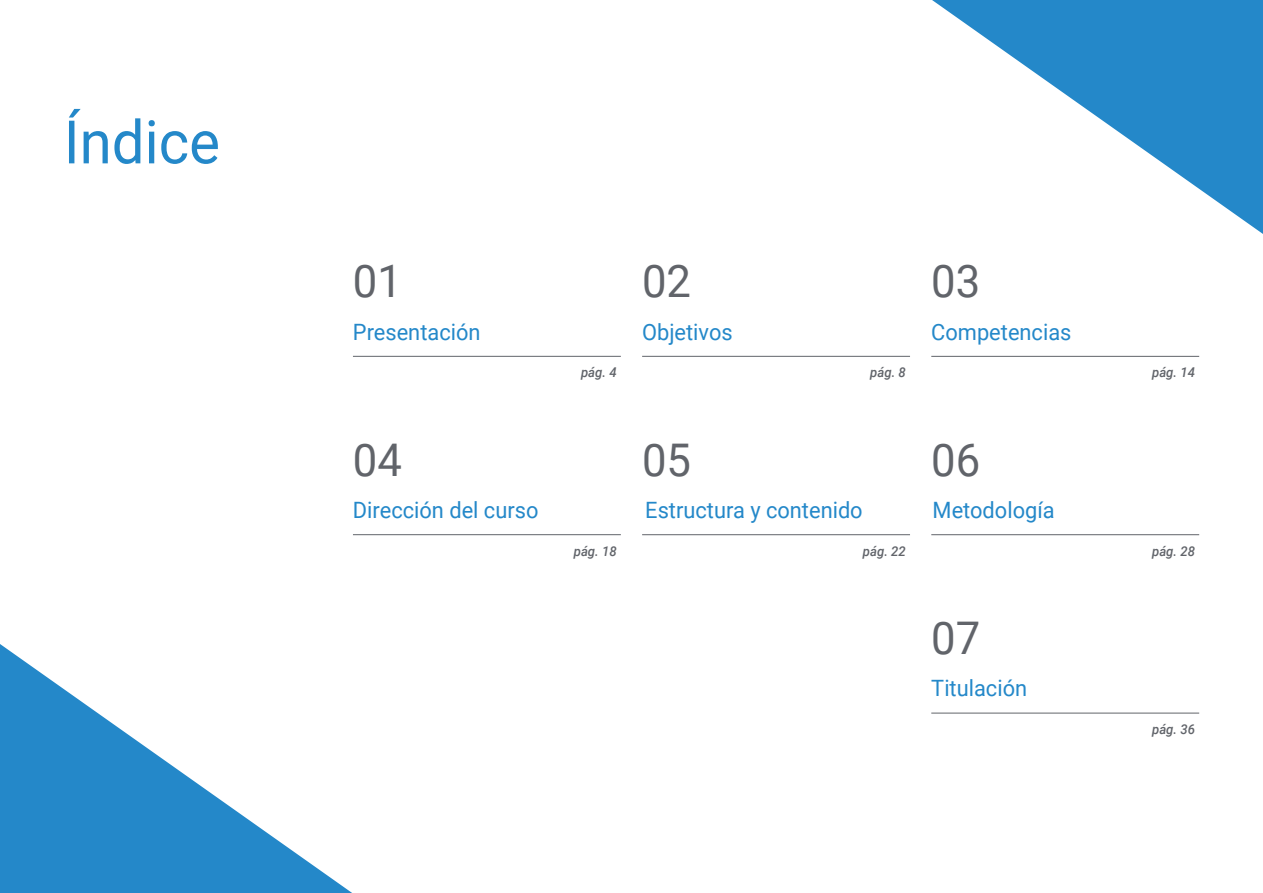
<style>
.page{position:relative;width:1263px;height:893px;background:#fff}
.page>*{position:absolute;margin:0;border:0;box-sizing:border-box;transform-origin:0 0}
.t1{font:60px "Roboto";color:#2488c9}
.t2{font:45px "Roboto";color:#61646a}
.t3{font:22.5px "Roboto";color:#2488c9}
.t4{font:italic 500 13.5px "Roboto";color:#61646a}
</style>
<div class="page">
<svg style="left:0;top:644px;width:352px;height:249px"></svg>
<svg style="left:932px;top:0;width:331px;height:234px"></svg>
<hr style="left:353px;top:356px;width:268px;height:1px;background:#61646a">
<hr style="left:642px;top:356px;width:268px;height:1px;background:#61646a">
<hr style="left:931px;top:356px;width:268px;height:1px;background:#61646a">
<hr style="left:931px;top:713px;width:268px;height:1px;background:#61646a">
<hr style="left:931px;top:534px;width:268px;height:1px;background:#61646a">
<hr style="left:642px;top:534px;width:268px;height:1px;background:#61646a">
<hr style="left:353px;top:534px;width:268px;height:1px;background:#61646a">
<h1 class="t1" style="left:64px;top:100px;width:158px">Índice</h1>
<h2 class="t2" style="left:353px;top:250px;width:51px">01</h2>
<h2 class="t2" style="left:642px;top:250px;width:51px">02</h2>
<h2 class="t2" style="left:931px;top:250px;width:51px">03</h2>
<p class="t3" style="left:353px;top:316px;width:129px">Presentación</p>
<p class="t3" style="left:642px;top:316px;width:92px">Objetivos</p>
<p class="t3" style="left:931px;top:316px;width:142px">Competencias</p>
<h2 class="t2" style="left:353px;top:428px;width:51px">04</h2>
<p class="t3" style="left:353px;top:494px;width:187px">Dirección del curso</p>
<p class="t4" style="left:581px;top:363px;width:37px">pág. 4</p>
<p class="t4" style="left:870px;top:363px;width:37px">pág. 8</p>
<p class="t4" style="left:1152px;top:363px;width:44px">pág. 14</p>
<h2 class="t2" style="left:642px;top:428px;width:51px">05</h2>
<h2 class="t2" style="left:931px;top:428px;width:51px">06</h2>
<p class="t4" style="left:574px;top:542px;width:44px">pág. 18</p>
<p class="t3" style="left:645px;top:494px;width:219px">Estructura y contenido</p>
<p class="t3" style="left:933px;top:494px;width:123px">Metodología</p>
<p class="t4" style="left:863px;top:542px;width:44px">pág. 22</p>
<p class="t4" style="left:1152px;top:542px;width:44px">pág. 28</p>
<h2 class="t2" style="left:931px;top:607px;width:51px">07</h2>
<p class="t3" style="left:931px;top:673px;width:97px">Titulación</p>
<p class="t4" style="left:1152px;top:720px;width:44px">pág. 36</p>
</div>
